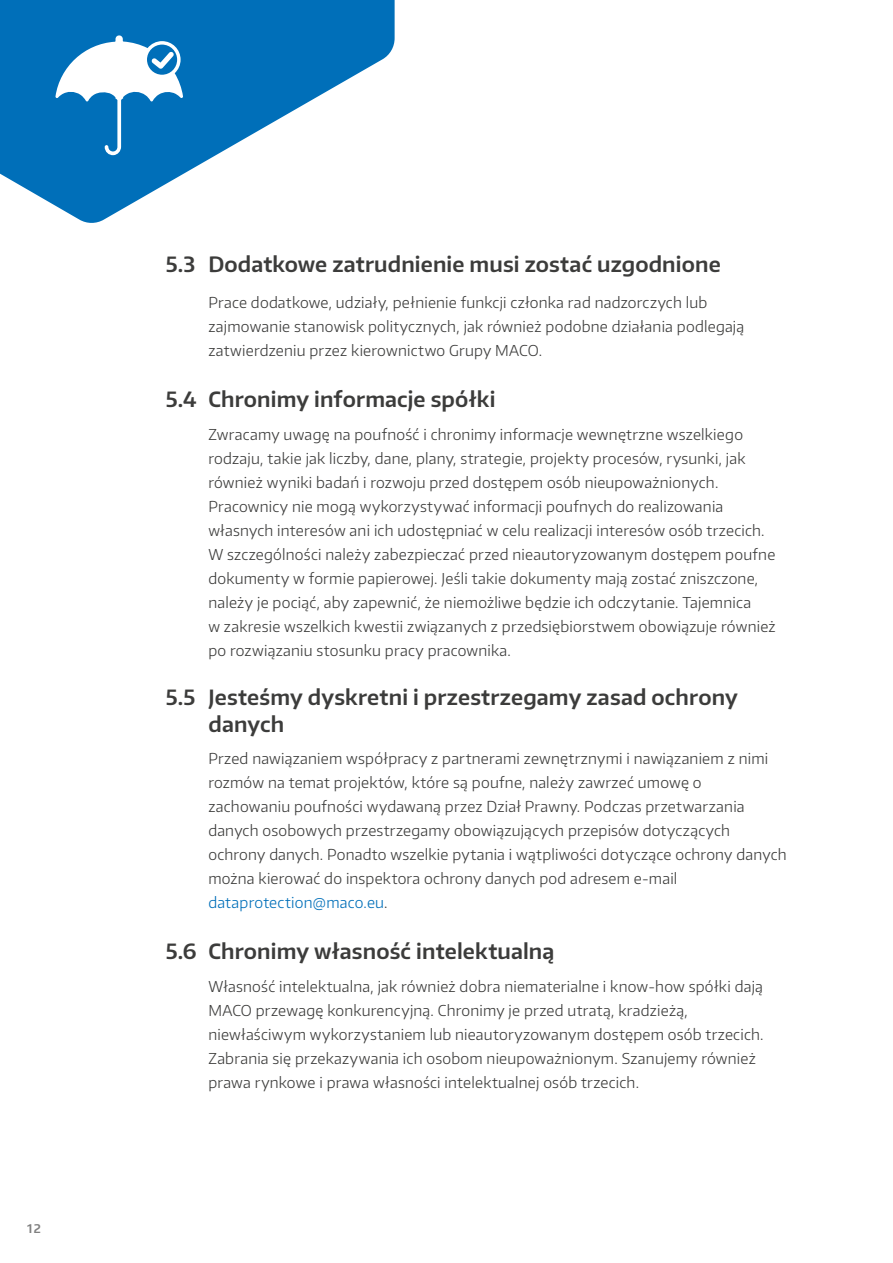
<style>
.page{position:relative;width:893px;height:1263px;background:#fff}
.page>*{position:absolute;margin:0;border:0;box-sizing:border-box;transform-origin:0 0}
.t1{font:600 21px/27px "Encode Sans Normal";letter-spacing:.005em;color:#3c3c3b}
.t2{font:300 15px/24px "Encode Sans Normal";letter-spacing:.015em;color:#3c3c3b}
.t3{font:600 12px "Encode Sans Normal";color:#000}
.s1{color:#006fb9}
</style>
<div class="page">
<svg style="left:0;top:0;width:395px;height:223px;fill:#006fb9"></svg>
<svg style="left:55px;top:35px;width:128px;height:120px"></svg>
<p class="t3" style="left:27px;top:1220px;width:15px">12</p>
<h1 class="t1" style="left:166px;top:250px;width:556px">5.3 Dodatkowe zatrudnienie musi zostać uzgodnione</h1>
<p class="t2" style="left:208px;top:290px;width:537px">Prace dodatkowe, udziały, pełnienie funkcji członka rad nadzorczych lub zajmowanie stanowisk politycznych, jak również podobne działania podlegają zatwierdzeniu przez kierownictwo Grupy MACO.</p>
<h1 class="t1" style="left:166px;top:385px;width:331px">5.4 Chronimy informacje spółki</h1>
<p class="t2" style="left:208px;top:422px;width:569px">Zwracamy uwagę na poufność i chronimy informacje wewnętrzne wszelkiego rodzaju, takie jak liczby, dane, plany, strategie, projekty procesów, rysunki, jak również wyniki badań i rozwoju przed dostępem osób nieupoważnionych.<br>Pracownicy nie mogą wykorzystywać informacji poufnych do realizowania własnych interesów ani ich udostępniać w celu realizacji interesów osób trzecich.<br>W szczególności należy zabezpieczać przed nieautoryzowanym dostępem poufne dokumenty w formie papierowej. Jeśli takie dokumenty mają zostać zniszczone, należy je pociąć, aby zapewnić, że niemożliwe będzie ich odczytanie. Tajemnica<br>w zakresie wszelkich kwestii związanych z przedsiębiorstwem obowiązuje również po rozwiązaniu stosunku pracy pracownika.</p>
<h1 class="t1" style="left:209px;top:683px;width:531px;text-indent:-43px">5.5 Jesteśmy dyskretni i przestrzegamy zasad ochrony danych</h1>
<p class="t2" style="left:208px;top:746px;width:580px">Przed nawiązaniem współpracy z partnerami zewnętrznymi i nawiązaniem z nimi rozmów na temat projektów, które są poufne, należy zawrzeć umowę o zachowaniu poufności wydawaną przez Dział Prawny. Podczas przetwarzania danych osobowych przestrzegamy obowiązujących przepisów dotyczących ochrony danych. Ponadto wszelkie pytania i wątpliwości dotyczące ochrony danych można kierować do inspektora ochrony danych pod adresem e-mail <span class="s1">dataprotection@maco.eu</span>.</p>
<h1 class="t1" style="left:166px;top:937px;width:390px">5.6 Chronimy własność intelektualną</h1>
<p class="t2" style="left:208px;top:974px;width:557px">Własność intelektualna, jak również dobra niematerialne i know-how spółki dają MACO przewagę konkurencyjną. Chronimy je przed utratą, kradzieżą, niewłaściwym wykorzystaniem lub nieautoryzowanym dostępem osób trzecich.<br>Zabrania się przekazywania ich osobom nieupoważnionym. Szanujemy również prawa rynkowe i prawa własności intelektualnej osób trzecich.</p>
</div>
